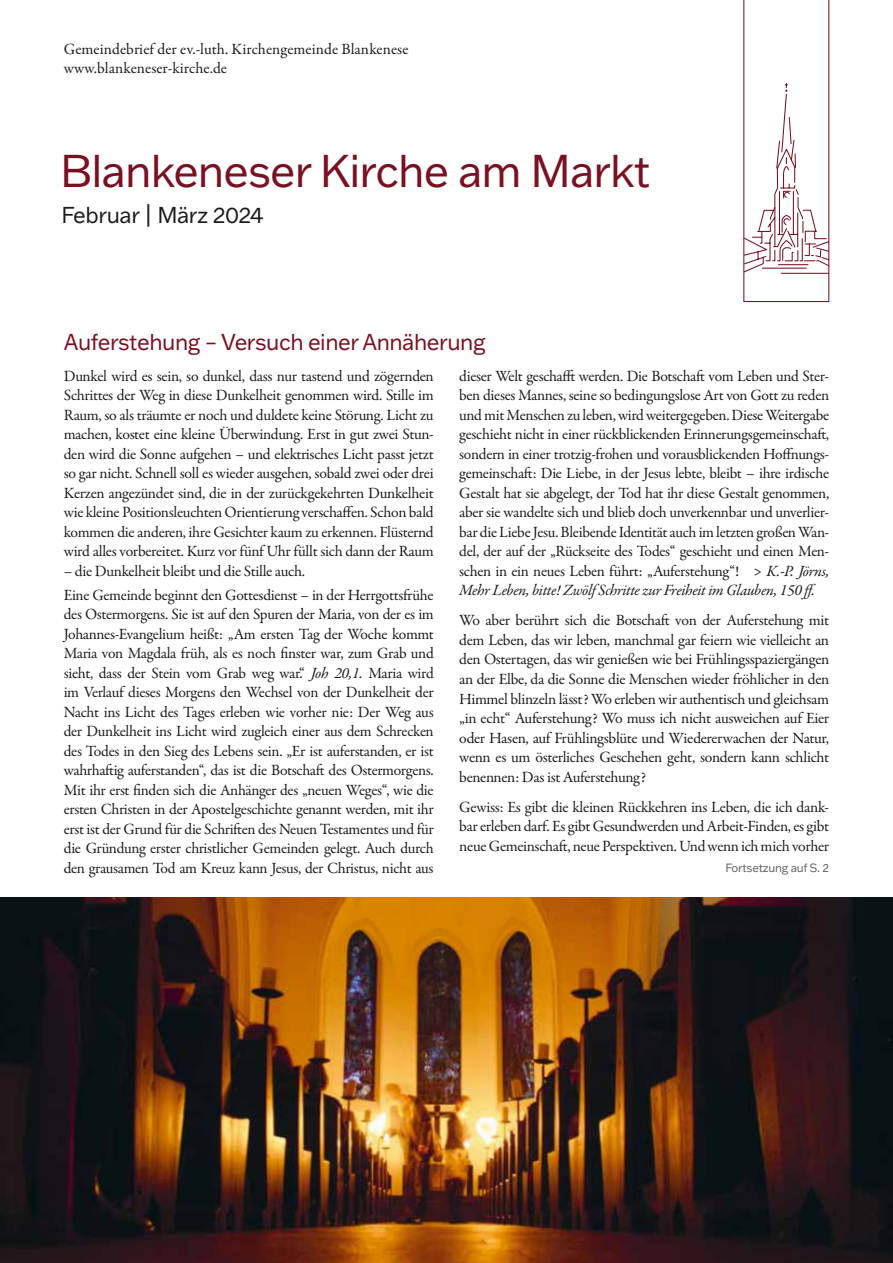
<style>
.page{position:relative;width:893px;height:1263px;background:#fff}
.page>*{position:absolute;margin:0;border:0;box-sizing:border-box;transform-origin:0 0}
.t1{font:45px "Franklin Gothic ATF";letter-spacing:-.02em;color:#7a1122}
.t2{font:22.5px "Franklin Gothic ATF";letter-spacing:-.02em;color:#7a1122}
.t3{font:22.5px "Franklin Gothic ATF";letter-spacing:-.02em;color:#1d1d1b}
.t4{font:15.75px/19.5px "Garamond Premr Pro";letter-spacing:-.02em;color:#1d1d1b;text-align:justify}
.t5{font:15.75px/19.5px "Garamond Premr Pro";letter-spacing:.005em;color:#1d1d1b}
.t6{font:11.7px "Franklin Gothic ATF";letter-spacing:-.02em;color:#646363}
.s1{font-style:italic}
</style>
<div class="page">
<svg style="left:743px;top:0;width:86px;height:302px"></svg>
<img style="left:0;top:897px;width:893px;height:366px">
<p class="t5" style="left:64px;top:40px;width:346px">Gemeindebrief der ev.-luth. Kirchengemeinde Blankenese www.blankeneser-kirche.de</p>
<h1 class="t1" style="left:60px;top:141px;width:592px">Blankeneser Kirche am Markt</h1>
<h2 class="t3" style="left:61px;top:200px;width:204px">Februar | März 2024</h2>
<h2 class="t2" style="left:64px;top:327px;width:423px">Auferstehung – Versuch einer Annäherung</h2>
<p class="t4" style="left:64px;top:366px;width:371px">Dunkel wird es sein, so dunkel, dass nur tastend und zögernden Schrittes der Weg in diese Dunkelheit genommen wird. Stille im Raum, so als träumte er noch und duldete keine Störung. Licht zu machen, kostet eine kleine Überwindung. Erst in gut zwei Stun&shy;den wird die Sonne aufgehen – und elektrisches Licht passt jetzt so gar nicht. Schnell soll es wieder ausgehen, sobald zwei oder drei Kerzen angezündet sind, die in der zurückgekehrten Dunkelheit wie kleine Positionsleuchten Orientierung verschaffen. Schon bald kommen die anderen, ihre Gesichter kaum zu erkennen. Flüsternd wird alles vorbereitet. Kurz vor fünf Uhr füllt sich dann der Raum</p>
<p class="t4" style="left:64px;top:559px;width:371px;line-height:23.7px">– die Dunkelheit bleibt und die Stille auch.<br>Eine Gemeinde beginnt den Gottesdienst – in der Herrgottsfrühe</p>
<p class="t4" style="left:64px;top:605px;width:371px">des Ostermorgens. Sie ist auf den Spuren der Maria, von der es im Johannes-Evangelium heißt: „Am ersten Tag der Woche kommt Maria von Magdala früh, als es noch finster war, zum Grab und sieht, dass der Stein vom Grab weg war.“ <span class="s1">Joh 20,1.</span> Maria wird im Verlauf dieses Morgens den Wechsel von der Dunkelheit der Nacht ins Licht des Tages erleben wie vorher nie: Der Weg aus der Dunkelheit ins Licht wird zugleich einer aus dem Schrecken des Todes in den Sieg des Lebens sein. „Er ist auferstanden, er ist wahrhaftig auferstanden“, das ist die Botschaft des Ostermorgens.<br>Mit ihr erst finden sich die Anhänger des „neuen Weges“, wie die ersten Christen in der Apostelgeschichte genannt werden, mit ihr erst ist der Grund für die Schriften des Neuen Testamentes und für die Gründung erster christlicher Gemeinden gelegt. Auch durch den grausamen Tod am Kreuz kann Jesus, der Christus, nicht aus</p>
<p class="t4" style="left:459px;top:366px;width:371px">dieser Welt geschafft werden. Die Botschaft vom Leben und Ster&shy;ben dieses Mannes, seine so bedingungslose Art von Gott zu reden und mit Menschen zu leben, wird weitergegeben. Diese Weitergabe geschieht nicht in einer rückblickenden Erinnerungsgemeinschaft, sondern in einer trotzig-frohen und vorausblickenden Hoffnungs&shy;gemeinschaft: Die Liebe, in der Jesus lebte, bleibt – ihre irdische Gestalt hat sie abgelegt, der Tod hat ihr diese Gestalt genommen, aber sie wandelte sich und blieb doch unverkennbar und unverlier&shy;bar die Liebe Jesu. Bleibende Identität auch im letzten großen Wan&shy;del, der auf der „Rückseite des Todes“ geschieht und einen Men&shy;schen in ein neues Leben führt: „Auferstehung“! <span class="s1">&gt; K.-P. Jörns, Mehr Leben, bitte! Zwölf Schritte zur Freiheit im Glauben, 150 ff.</span></p>
<p class="t4" style="left:459px;top:611px;width:371px">Wo aber berührt sich die Botschaft von der Auferstehung mit dem Leben, das wir leben, manchmal gar feiern wie vielleicht an den Ostertagen, das wir genießen wie bei Frühlingsspaziergängen an der Elbe, da die Sonne die Menschen wieder fröhlicher in den Himmel blinzeln lässt? Wo erleben wir authentisch und gleichsam „in echt“ Auferstehung? Wo muss ich nicht ausweichen auf Eier oder Hasen, auf Frühlingsblüte und Wiedererwachen der Natur, wenn es um österliches Geschehen geht, sondern kann schlicht benennen: Das ist Auferstehung?</p>
<p class="t4" style="left:459px;top:797px;width:371px">Gewiss: Es gibt die kleinen Rückkehren ins Leben, die ich dank&shy;bar erleben darf. Es gibt Gesundwerden und Arbeit-Finden, es gibt neue Gemeinschaft, neue Perspektiven. Und wenn ich mich vorher</p>
<p class="t6" style="left:725px;top:860px;width:105px">Fortsetzung auf S. 2</p>
</div>
